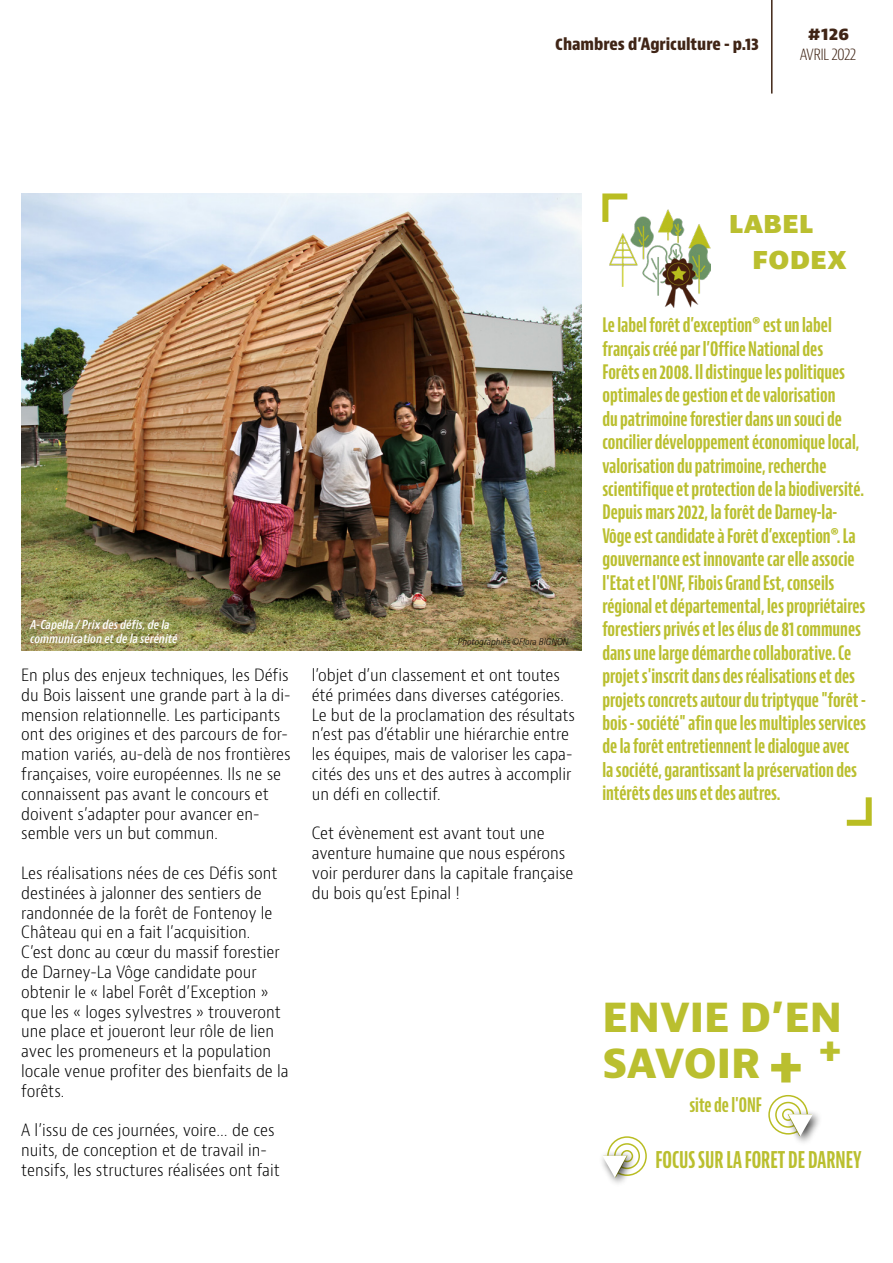
<style>
.page{position:relative;width:893px;height:1263px;background:#fff}
.page>*{position:absolute;margin:0;border:0;box-sizing:border-box;transform-origin:0 0}
.t1{font:800 39px/46.8px "Bernina Sans";color:#babf2f}
.t2{font:800 30px/36px "Bernina Sans";color:#babf2f}
.t3{font:700 extra-condensed 22.5px "Bernino Sans";color:#babf2f}
.t4{font:700 extra-condensed 19.5px/23.4px "Bernino Sans";color:#babf2f}
.t5{font:300 condensed 16.5px/19.8px "Bernino Sans";color:#000}
.t6{font:700 condensed 16.5px "Bernino Sans";color:#402516}
.t7{font:300 condensed 16.5px "Bernino Sans";letter-spacing:-.05em;color:#402516}
.t8{font:800 16.5px "Bernino Sans";color:#402516}
.t9{font:italic 600 condensed 12px/14.4px "Bernino Sans";color:#fff}
.t10{font:italic 300 condensed 9px "Bernino Sans";color:#000}
.s1{font-size:52.5px}
</style>
<div class="page">
<hr style="left:771px;top:0;width:1px;height:94px;background:#402516">
<img style="left:21px;top:193px;width:560px;height:458px">
<img style="left:610px;top:209px;width:100px;height:99px">
<svg style="left:602px;top:193px;width:31px;height:35px"></svg>
<svg style="left:846px;top:797px;width:26px;height:29px"></svg>
<div style="left:784px;top:1109px;width:39px;height:37px;background:#000;opacity:.75"></div>
<svg style="left:768px;top:1095px;width:45px;height:41px"></svg>
<div style="left:598px;top:1150px;width:39px;height:38px;background:#000;opacity:.75"></div>
<svg style="left:602px;top:1136px;width:45px;height:41px"></svg>
<p class="t6" style="left:555px;top:34px;width:205px">Chambres d’Agriculture - p.13</p>
<p class="t8" style="left:807px;top:23px;width:44px">#126</p>
<p class="t7" style="left:800px;top:44px;width:58px">AVRIL 2022</p>
<p class="t9" style="left:30px;top:618px;width:149px">A-Capella / Prix des défis, de la communication et de la sérénité</p>
<p class="t5" style="left:21px;top:665px;width:271px">En plus des enjeux techniques, les Défis du Bois laissent une grande part à la di&shy;mension relationnelle. Les participants ont des origines et des parcours de for&shy;mation variés, au-delà de nos frontières françaises, voire européennes. Ils ne se connaissent pas avant le concours et doivent s’adapter pour avancer en&shy;semble vers un but commun.</p>
<p class="t5" style="left:21px;top:863px;width:269px">Les réalisations nées de ces Défis sont destinées à jalonner des sentiers de randonnée de la forêt de Fontenoy le Château qui en a fait l’acquisition.<br>C’est donc au cœur du massif forestier de Darney-La Vôge candidate pour obtenir le « label Forêt d’Exception » que les « loges sylvestres » trouveront une place et joueront leur rôle de lien avec les promeneurs et la population locale venue profiter des bienfaits de la forêts.</p>
<p class="t5" style="left:21px;top:1121px;width:260px">A l’issu de ces journées, voire… de ces nuits, de conception et de travail in&shy;tensifs, les structures réalisées ont fait</p>
<p class="t10" style="left:458px;top:637px;width:112px">Photographies ©Flora BIGNON</p>
<p class="t5" style="left:312px;top:665px;width:265px">l’objet d’un classement et ont toutes été primées dans diverses catégories.<br>Le but de la proclamation des résultats n’est pas d’établir une hiérarchie entre les équipes, mais de valoriser les capa&shy;cités des uns et des autres à accomplir un défi en collectif.</p>
<p class="t5" style="left:312px;top:824px;width:263px">Cet évènement est avant tout une aventure humaine que nous espérons voir perdurer dans la capitale française du bois qu’est Epinal !</p>
<h2 class="t2" style="left:752px;top:205px;width:96px;text-indent:-23px">label fodex</h2>
<p class="t4" style="left:602px;top:314px;width:265px">Le label forêt d’exception® est un label français créé par l’Office National des<br>Forêts en 2008. Il distingue les politiques optimales de gestion et de valorisation<br>du patrimoine forestier dans un souci de concilier développement économique local, valorisation du patrimoine, recherche scientifique et protection de la biodiversité.<br>Depuis mars 2022, la forêt de Darney-la-Vôge est candidate à Forêt d’exception®. La gouvernance est innovante car elle associe l'Etat et l'ONF, Fibois Grand Est, conseils régional et départemental, les propriétaires forestiers privés et les élus de 81 communes dans une large démarche collaborative. Ce projet s'inscrit dans des réalisations et des projets concrets autour du triptyque "forêt - bois - société" afin que les multiples services de la forêt entretiennent le dialogue avec<br>la société, garantissant la préservation des intérêts des uns et des autres.</p>
<h1 class="t1" style="left:602px;top:994px;width:241px">ENVIE D’EN<br>SAVOIR <span class="s1">+</span> <sup>+</sup></h1>
<p class="t4" style="left:689px;top:1094px;width:74px">site de l'ONF</p>
<h3 class="t3" style="left:656px;top:1146px;width:208px">FOCUS SUR LA FORET DE DARNEY</h3>
</div>
